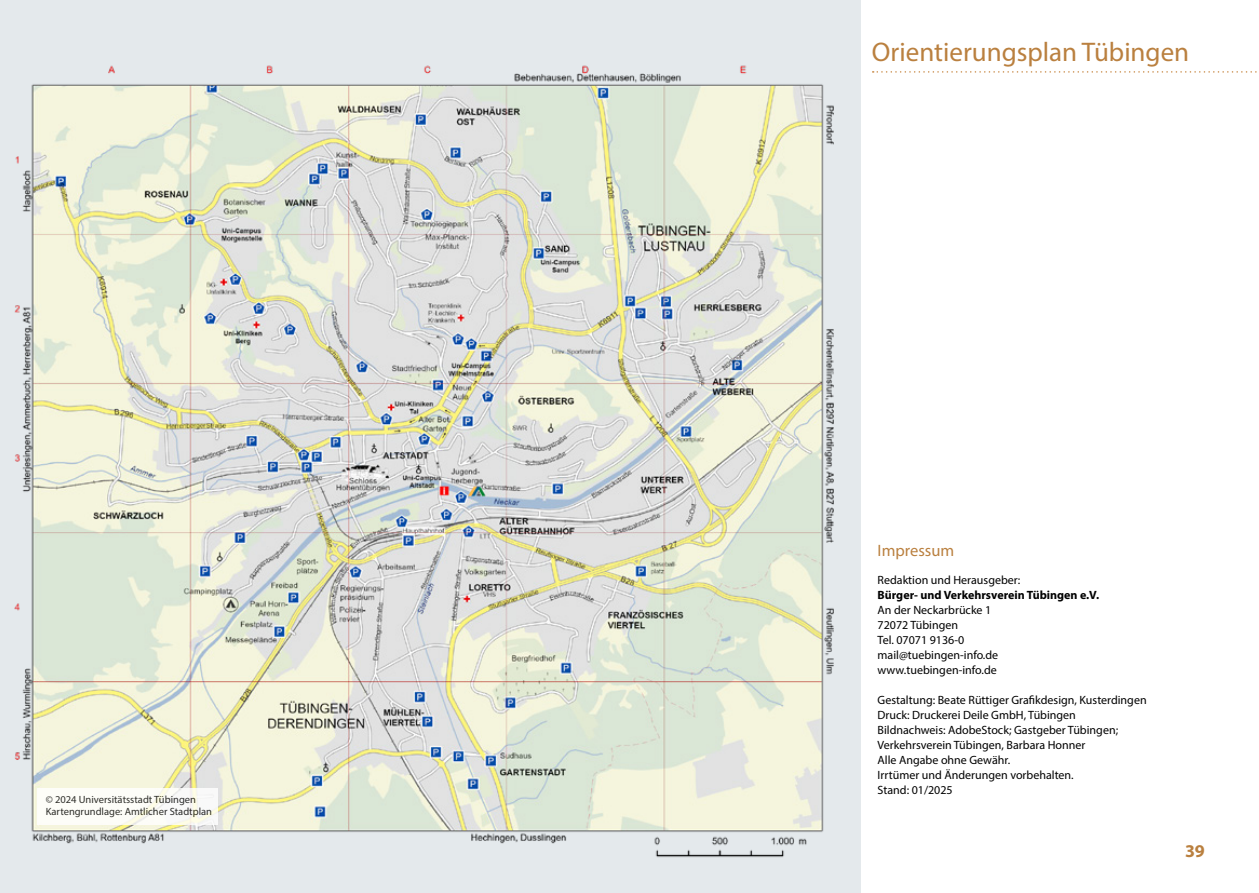
<style>
.page{position:relative;width:1259px;height:893px;background:#fff}
.page>*{position:absolute;margin:0;border:0;box-sizing:border-box;transform-origin:0 0}
.t1{font:27px "Myriad Pro";color:#ba803f}
.t2{font:700 18px "Myriad Pro";color:#ba803f}
.t3{font:16.5px "Myriad Pro";color:#ba803f}
.t4{font:12px/15px "Myriad Pro";color:#000}
.t5{font:700 12px "Myriad Pro";color:#000}
.t6{font:10.5px/12px "Myriad Pro";color:#000}
</style>
<div class="page">
<svg style="left:872px;top:71px;width:385px;height:2px"></svg>
<div style="left:0;top:0;width:860px;height:893px;background:#e4e9ec"></div>
<img style="left:14px;top:65px;width:820px;height:793px">
<svg style="left:37px;top:789px;width:181px;height:36px;fill:#fdfdf8"></svg>
<p class="t6" style="left:46px;top:793px;width:168px">© 2024 Universitätsstadt Tübingen<br>Kartengrundlage: Amtlicher Stadtplan</p>
<h1 class="t1" style="left:872px;top:35px;width:319px">Orientierungsplan Tübingen</h1>
<h3 class="t3" style="left:877px;top:540px;width:78px">Impressum</h3>
<p class="t4" style="left:877px;top:572px;width:144px">Redaktion und Herausgeber:</p>
<p class="t5" style="left:877px;top:587px;width:223px">Bürger- und Verkehrsverein Tübingen e.V.</p>
<p class="t4" style="left:877px;top:602px;width:122px">An der Neckarbrücke 1<br>72072 Tübingen<br>Tel. 07071 9136-0 mail@tuebingen-info.de www.tuebingen-info.de</p>
<p class="t4" style="left:877px;top:692px;width:271px">Gestaltung: Beate Rüttiger Grafikdesign, Kusterdingen Druck: Druckerei Deile GmbH, Tübingen Bildnachweis: AdobeStock; Gastgeber Tübingen; Verkehrsverein Tübingen, Barbara Honner<br>Alle Angabe ohne Gewähr.<br>Irrtümer und Änderungen vorbehalten.<br>Stand: 01/2025</p>
<h2 class="t2" style="left:1185px;top:839px;width:21px">39</h2>
</div>
